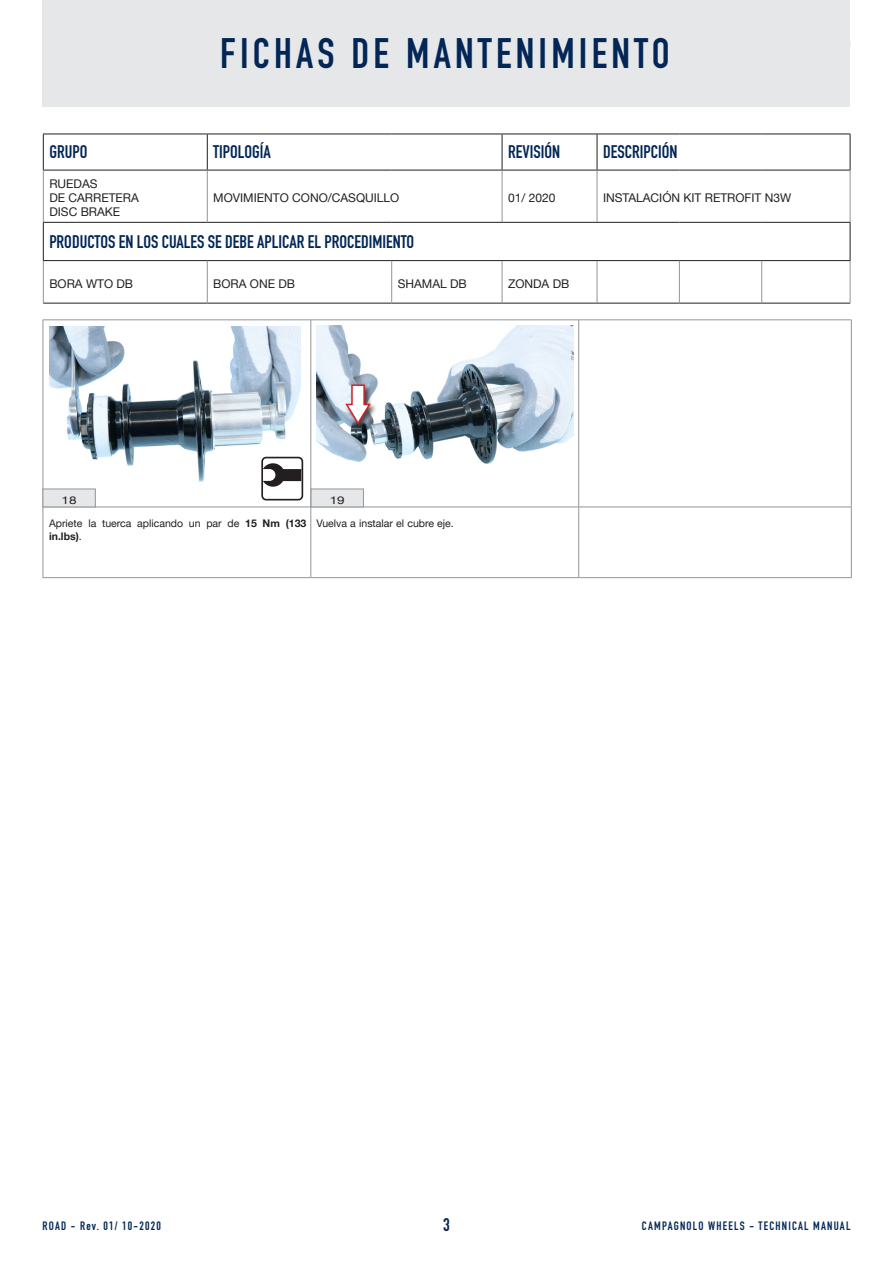
<style>
.page{position:relative;width:893px;height:1263px;background:#fff}
.page>*{position:absolute;margin:0;border:0;box-sizing:border-box;transform-origin:0 0}
.Normale{font:700 42px "DIN Condensed";letter-spacing:.1em;color:#022656}
.t1{font:700 18px "DIN Condensed";color:#022656}
.t2{font:12px "Helvetica Neue";color:#231f20}
.t3{font:700 12px "DIN Condensed";letter-spacing:.1em;color:#022656}
.Normale-2{font:10.8px "Helvetica Neue";color:#231f20;scale:1.25 1}
.Normale-3{font:10.5px "Helvetica Neue";color:#231f20}
.Normale-4{font:700 10.5px "Helvetica Neue";color:#231f20}
.s1{font-weight:700}
.s2{font-weight:400}
</style>
<div class="page">
<div style="left:43px;top:0;width:807px;height:106px;background:#e6e7e9"></div>
<hr style="left:43px;top:320px;width:268px;height:1px;background:#939598">
<hr style="left:43px;top:320px;width:1px;height:187px;background:#939598">
<hr style="left:311px;top:320px;width:268px;height:1px;background:#939598">
<hr style="left:311px;top:320px;width:1px;height:187px;background:#939598">
<hr style="left:579px;top:320px;width:272px;height:1px;background:#939598">
<hr style="left:578px;top:320px;width:1px;height:187px;background:#939598">
<hr style="left:851px;top:320px;width:1px;height:187px;background:#939598">
<hr style="left:43px;top:507px;width:268px;height:1px;background:#939598">
<hr style="left:43px;top:507px;width:1px;height:70px;background:#939598">
<hr style="left:311px;top:507px;width:268px;height:1px;background:#939598">
<hr style="left:311px;top:507px;width:1px;height:70px;background:#939598">
<hr style="left:579px;top:507px;width:272px;height:1px;background:#939598">
<hr style="left:578px;top:507px;width:1px;height:70px;background:#939598">
<hr style="left:851px;top:507px;width:1px;height:70px;background:#939598">
<hr style="left:43px;top:577px;width:268px;height:1px;background:#939598">
<hr style="left:311px;top:577px;width:268px;height:1px;background:#939598">
<hr style="left:579px;top:577px;width:272px;height:1px;background:#939598">
<img style="left:317px;top:325px;width:256px;height:164px">
<img style="left:49px;top:327px;width:252px;height:162px">
<div style="left:43px;top:489px;width:52px;height:18px;background:#e6e7e9"></div>
<div style="left:43px;top:489px;width:53px;height:18px;border:1px solid #939598"></div>
<div style="left:311px;top:489px;width:52px;height:18px;background:#e6e7e9"></div>
<div style="left:311px;top:489px;width:53px;height:18px;border:1px solid #939598"></div>
<div style="left:344px;top:383px;width:34px;height:48px;background:#231f20;opacity:.75"></div>
<svg style="left:344px;top:384px;width:28px;height:42px"></svg>
<svg style="left:260px;top:455px;width:44px;height:46px"></svg>
<svg style="left:264px;top:462px;width:36px;height:26px"></svg>
<div style="left:261px;top:457px;width:42px;height:43px;border:2px solid #231f20;border-radius:4px"></div>
<div style="left:267px;top:489px;width:32px;height:9px;background:#fff"></div>
<svg style="left:44px;top:135px;width:806px;height:35px"></svg>
<hr style="left:43px;top:134px;width:164px;height:1px;background:#231f20">
<hr style="left:207px;top:134px;width:185px;height:1px;background:#231f20">
<hr style="left:392px;top:134px;width:110px;height:1px;background:#231f20">
<hr style="left:502px;top:134px;width:95px;height:1px;background:#231f20">
<hr style="left:597px;top:134px;width:82px;height:1px;background:#231f20">
<hr style="left:679px;top:134px;width:83px;height:1px;background:#231f20">
<hr style="left:762px;top:134px;width:88px;height:1px;background:#231f20">
<hr style="left:43px;top:134px;width:1px;height:36px;background:#231f20">
<hr style="left:43px;top:223px;width:1px;height:37px;background:#231f20">
<hr style="left:597px;top:303px;width:82px;height:1px;background:#231f20">
<hr style="left:679px;top:303px;width:83px;height:1px;background:#231f20">
<hr style="left:762px;top:303px;width:88px;height:1px;background:#231f20">
<hr style="left:207px;top:134px;width:1px;height:36px;background:#231f20">
<hr style="left:502px;top:134px;width:1px;height:36px;background:#231f20">
<hr style="left:597px;top:134px;width:1px;height:36px;background:#231f20">
<hr style="left:850px;top:134px;width:1px;height:36px;background:#231f20">
<hr style="left:43px;top:170px;width:164px;height:1px;background:#231f20">
<hr style="left:207px;top:170px;width:185px;height:1px;background:#231f20">
<hr style="left:392px;top:170px;width:110px;height:1px;background:#231f20">
<hr style="left:502px;top:170px;width:95px;height:1px;background:#231f20">
<hr style="left:597px;top:170px;width:82px;height:1px;background:#231f20">
<hr style="left:679px;top:170px;width:83px;height:1px;background:#231f20">
<hr style="left:762px;top:170px;width:88px;height:1px;background:#231f20">
<hr style="left:43px;top:222px;width:164px;height:1px;background:#231f20">
<hr style="left:207px;top:222px;width:185px;height:1px;background:#231f20">
<hr style="left:392px;top:222px;width:110px;height:1px;background:#231f20">
<hr style="left:502px;top:222px;width:95px;height:1px;background:#231f20">
<hr style="left:597px;top:222px;width:82px;height:1px;background:#231f20">
<hr style="left:679px;top:222px;width:83px;height:1px;background:#231f20">
<hr style="left:762px;top:222px;width:88px;height:1px;background:#231f20">
<hr style="left:850px;top:223px;width:1px;height:37px;background:#231f20">
<hr style="left:43px;top:260px;width:164px;height:1px;background:#231f20">
<hr style="left:207px;top:260px;width:185px;height:1px;background:#231f20">
<hr style="left:392px;top:260px;width:110px;height:1px;background:#231f20">
<hr style="left:502px;top:260px;width:95px;height:1px;background:#231f20">
<hr style="left:597px;top:260px;width:82px;height:1px;background:#231f20">
<hr style="left:679px;top:260px;width:83px;height:1px;background:#231f20">
<hr style="left:762px;top:260px;width:88px;height:1px;background:#231f20">
<hr style="left:43px;top:303px;width:164px;height:1px;background:#231f20">
<hr style="left:207px;top:303px;width:185px;height:1px;background:#231f20">
<hr style="left:392px;top:303px;width:110px;height:1px;background:#231f20">
<hr style="left:502px;top:303px;width:95px;height:1px;background:#231f20">
<hr style="left:43px;top:170px;width:1px;height:52px;background:#939598">
<hr style="left:207px;top:170px;width:1px;height:52px;background:#939598">
<hr style="left:502px;top:170px;width:1px;height:52px;background:#939598">
<hr style="left:597px;top:170px;width:1px;height:52px;background:#939598">
<hr style="left:850px;top:170px;width:1px;height:52px;background:#939598">
<hr style="left:43px;top:261px;width:1px;height:42px;background:#939598">
<hr style="left:207px;top:261px;width:1px;height:42px;background:#939598">
<hr style="left:391px;top:261px;width:1px;height:42px;background:#939598">
<hr style="left:502px;top:261px;width:1px;height:42px;background:#939598">
<hr style="left:597px;top:261px;width:1px;height:42px;background:#939598">
<hr style="left:679px;top:261px;width:1px;height:42px;background:#939598">
<hr style="left:761px;top:261px;width:1px;height:42px;background:#939598">
<hr style="left:850px;top:261px;width:1px;height:42px;background:#939598">
<p class="Normale" style="left:220px;top:25px;width:451px">FICHAS DE MANTENIMIENTO</p>
<p class="t1" style="left:49px;top:140px;width:39px">GRUPO</p>
<p class="t1" style="left:213px;top:140px;width:59px">TIPOLOGÍA</p>
<p class="t1" style="left:508px;top:140px;width:53px">REVISIÓN</p>
<p class="t1" style="left:603px;top:140px;width:76px">DESCRIPCIÓN</p>
<p class="t2" style="left:49px;top:175px;width:50px">RUEDAS</p>
<p class="t2" style="left:49px;top:189px;width:91px">DE CARRETERA</p>
<p class="t2" style="left:49px;top:203px;width:72px">DISC BRAKE</p>
<p class="t2" style="left:213px;top:189px;width:188px">MOVIMIENTO CONO/CASQUILLO</p>
<p class="t2" style="left:508px;top:189px;width:49px">01/ 2020</p>
<p class="t2" style="left:603px;top:189px;width:190px">INSTALACIÓN KIT RETROFIT N3W</p>
<p class="t1" style="left:49px;top:229px;width:366px">PRODUCTOS EN LOS CUALES SE DEBE APLICAR EL PROCEDIMIENTO</p>
<p class="t2" style="left:49px;top:275px;width:85px">BORA WTO DB</p>
<p class="t2" style="left:213px;top:275px;width:83px">BORA ONE DB</p>
<p class="t2" style="left:398px;top:275px;width:71px">SHAMAL DB</p>
<p class="t2" style="left:508px;top:275px;width:63px">ZONDA DB</p>
<p class="Normale-2" style="left:62px;top:493px;width:14px">18</p>
<p class="Normale-2" style="left:330px;top:493px;width:14px">19</p>
<p class="Normale-3" style="left:49px;top:516px;width:259px">Apriete la tuerca aplicando un par de <span class="s1">15 Nm (133</span></p>
<p class="Normale-3" style="left:316px;top:516px;width:139px">Vuelva a instalar el cubre eje.</p>
<p class="Normale-4" style="left:49px;top:528px;width:34px">in.lbs)<span class="s2">.</span></p>
<p class="t3" style="left:43px;top:1217px;width:120px">ROAD - Rev. 01/ 10-2020</p>
<p class="t1" style="left:443px;top:1213px;width:8px">3</p>
<p class="t3" style="left:642px;top:1217px;width:210px">CAMPAGNOLO WHEELS - TECHNICAL MANUAL</p>
</div>
